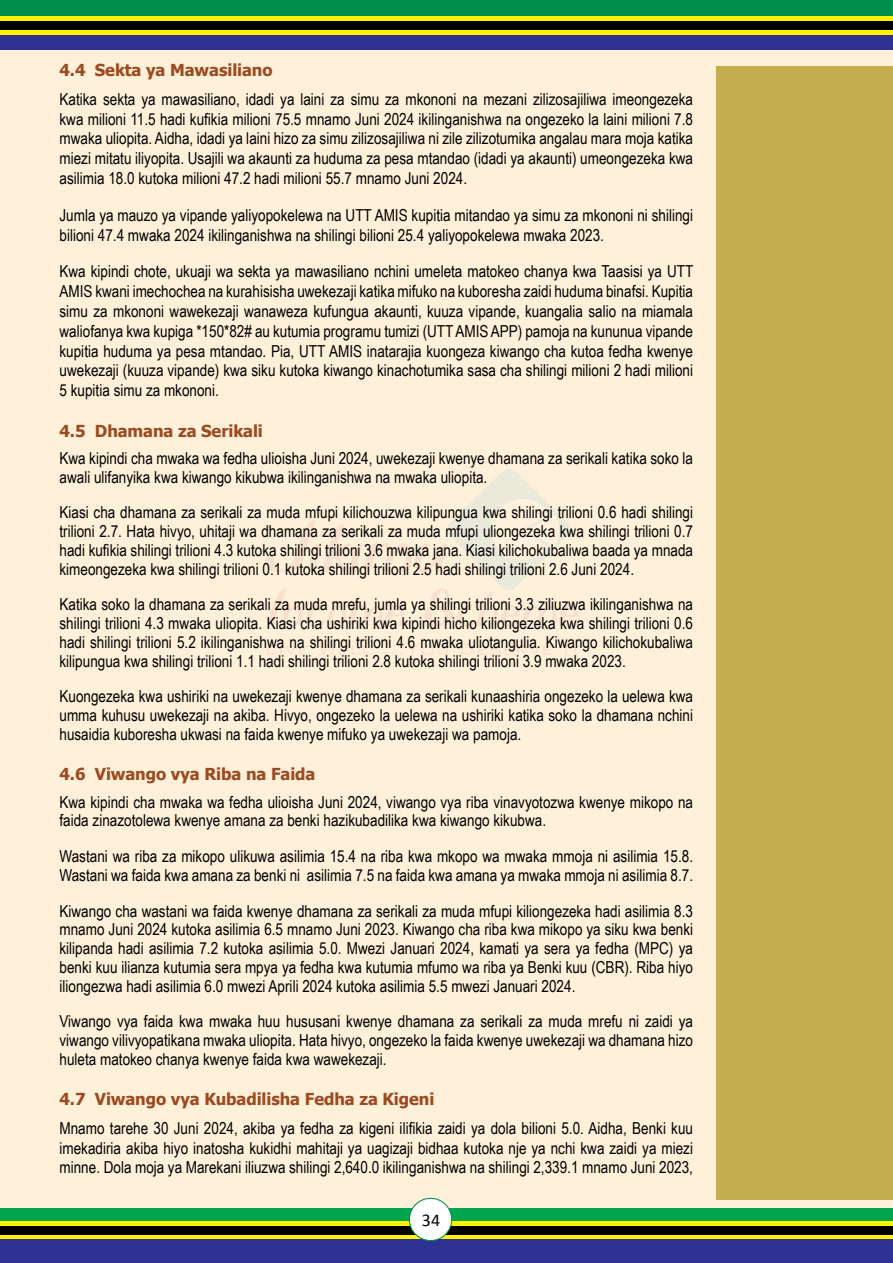
<style>
.page{position:relative;width:893px;height:1263px;background:#ffefd6}
.page>*{position:absolute;margin:0;border:0;box-sizing:border-box;transform-origin:0 0}
.t1{font:18px "Calibri";color:#000}
.t2{font:16.5px/18.8px "Arial Narrow";color:#000;text-align:justify}
.t3{font:700 16.5px "Tahoma";letter-spacing:-.005em;color:#9b4b22}
</style>
<div class="page">
<svg style="left:267px;top:644px;width:41px;height:11px"></svg>
<svg style="left:319px;top:644px;width:53px;height:11px"></svg>
<svg style="left:400px;top:644px;width:47px;height:11px"></svg>
<svg style="left:461px;top:644px;width:91px;height:11px"></svg>
<svg style="left:565px;top:643px;width:15px;height:12px"></svg>
<svg style="left:265px;top:469px;width:314px;height:157px"></svg>
<div style="left:0;top:0;width:893px;height:17px;background:#008f4c"></div>
<svg style="left:0;top:17px;width:893px;height:5px;background:#ccc000"></svg>
<div style="left:0;top:29px;width:893px;height:6px;background:#fff100"></div>
<div style="left:0;top:22px;width:893px;height:8px;background:#000"></div>
<div style="left:0;top:35px;width:893px;height:15px;background:#2e3092"></div>
<div style="left:0;top:1208px;width:893px;height:13px;background:#00a550"></div>
<div style="left:0;top:1221px;width:893px;height:6px;background:#fff100"></div>
<svg style="left:0;top:1234px;width:893px;height:5px;background:#cbc000"></svg>
<div style="left:0;top:1226px;width:893px;height:8px;background:#000"></div>
<div style="left:0;top:1239px;width:893px;height:24px;background:#2e3092"></div>
<div style="left:409px;top:1198px;width:43px;height:42px;background:#fff;border-radius:50%"></div>
<div style="left:409px;top:1198px;width:43px;height:43px;border:1px solid #008f4c;border-radius:50%"></div>
<div style="left:716px;top:66px;width:177px;height:1133px;background:#c4ac4f"></div>
<p class="t3" style="left:60px;top:59px;width:215px">4.4 Sekta ya Mawasiliano</p>
<p class="t2" style="left:60px;top:88px;width:635px;line-height:19.8px">Katika sekta ya mawasiliano, idadi ya laini za simu za mkononi na mezani zilizosajiliwa imeongezeka kwa milioni 11.5 hadi kufikia milioni 75.5 mnamo Juni 2024 ikilinganishwa na ongezeko la laini milioni 7.8 mwaka uliopita. Aidha, idadi ya laini hizo za simu zilizosajiliwa ni zile zilizotumika angalau mara moja katika miezi mitatu iliyopita. Usajili wa akaunti za huduma za pesa mtandao (idadi ya akaunti) umeongezeka kwa asilimia 18.0 kutoka milioni 47.2 hadi milioni 55.7 mnamo Juni 2024.</p>
<p class="t2" style="left:60px;top:204px;width:635px;line-height:19.8px">Jumla ya mauzo ya vipande yaliyopokelewa na UTT AMIS kupitia mitandao ya simu za mkononi ni shilingi bilioni 47.4 mwaka 2024 ikilinganishwa na shilingi bilioni 25.4 yaliyopokelewa mwaka 2023.</p>
<p class="t2" style="left:60px;top:261px;width:635px;line-height:19.8px">Kwa kipindi chote, ukuaji wa sekta ya mawasiliano nchini umeleta matokeo chanya kwa Taasisi ya UTT AMIS kwani imechochea na kurahisisha uwekezaji katika mifuko na kuboresha zaidi huduma binafsi. Kupitia simu za mkononi wawekezaji wanaweza kufungua akaunti, kuuza vipande, kuangalia salio na miamala waliofanya kwa kupiga *150*82# au kutumia programu tumizi (UTT AMIS APP) pamoja na kununua vipande kupitia huduma ya pesa mtandao. Pia, UTT AMIS inatarajia kuongeza kiwango cha kutoa fedha kwenye uwekezaji (kuuza vipande) kwa siku kutoka kiwango kinachotumika sasa cha shilingi milioni 2 hadi milioni 5 kupitia simu za mkononi.</p>
<p class="t3" style="left:60px;top:419px;width:205px">4.5 Dhamana za Serikali</p>
<p class="t2" style="left:60px;top:448px;width:635px">Kwa kipindi cha mwaka wa fedha ulioisha Juni 2024, uwekezaji kwenye dhamana za serikali katika soko la awali ulifanyika kwa kiwango kikubwa ikilinganishwa na mwaka uliopita.</p>
<p class="t2" style="left:60px;top:503px;width:635px">Kiasi cha dhamana za serikali za muda mfupi kilichouzwa kilipungua kwa shilingi trilioni 0.6 hadi shilingi trilioni 2.7. Hata hivyo, uhitaji wa dhamana za serikali za muda mfupi uliongezeka kwa shilingi trilioni 0.7 hadi kufikia shilingi trilioni 4.3 kutoka shilingi trilioni 3.6 mwaka jana. Kiasi kilichokubaliwa baada ya mnada kimeongezeka kwa shilingi trilioni 0.1 kutoka shilingi trilioni 2.5 hadi shilingi trilioni 2.6 Juni 2024.</p>
<p class="t2" style="left:60px;top:595px;width:635px">Katika soko la dhamana za serikali za muda mrefu, jumla ya shilingi trilioni 3.3 ziliuzwa ikilinganishwa na shilingi trilioni 4.3 mwaka uliopita. Kiasi cha ushiriki kwa kipindi hicho kiliongezeka kwa shilingi trilioni 0.6 hadi shilingi trilioni 5.2 ikilinganishwa na shilingi trilioni 4.6 mwaka uliotangulia. Kiwango kilichokubaliwa kilipungua kwa shilingi trilioni 1.1 hadi shilingi trilioni 2.8 kutoka shilingi trilioni 3.9 mwaka 2023.</p>
<p class="t2" style="left:60px;top:687px;width:635px">Kuongezeka kwa ushiriki na uwekezaji kwenye dhamana za serikali kunaashiria ongezeko la uelewa kwa umma kuhusu uwekezaji na akiba. Hivyo, ongezeko la uelewa na ushiriki katika soko la dhamana nchini husaidia kuboresha ukwasi na faida kwenye mifuko ya uwekezaji wa pamoja.</p>
<p class="t3" style="left:60px;top:763px;width:257px">4.6 Viwango vya Riba na Faida</p>
<p class="t2" style="left:60px;top:792px;width:635px">Kwa kipindi cha mwaka wa fedha ulioisha Juni 2024, viwango vya riba vinavyotozwa kwenye mikopo na faida zinazotolewa kwenye amana za benki hazikubadilika kwa kiwango kikubwa.</p>
<p class="t2" style="left:60px;top:846px;width:635px">Wastani wa riba za mikopo ulikuwa asilimia 15.4 na riba kwa mkopo wa mwaka mmoja ni asilimia 15.8.<br>Wastani wa faida kwa amana za benki ni asilimia 7.5 na faida kwa amana ya mwaka mmoja ni asilimia 8.7.</p>
<p class="t2" style="left:60px;top:901px;width:635px">Kiwango cha wastani wa faida kwenye dhamana za serikali za muda mfupi kiliongezeka hadi asilimia 8.3 mnamo Juni 2024 kutoka asilimia 6.5 mnamo Juni 2023. Kiwango cha riba kwa mikopo ya siku kwa benki kilipanda hadi asilimia 7.2 kutoka asilimia 5.0. Mwezi Januari 2024, kamati ya sera ya fedha (MPC) ya benki kuu ilianza kutumia sera mpya ya fedha kwa kutumia mfumo wa riba ya Benki kuu (CBR). Riba hiyo iliongezwa hadi asilimia 6.0 mwezi Aprili 2024 kutoka asilimia 5.5 mwezi Januari 2024.</p>
<p class="t2" style="left:60px;top:1012px;width:635px">Viwango vya faida kwa mwaka huu hususani kwenye dhamana za serikali za muda mrefu ni zaidi ya viwango vilivyopatikana mwaka uliopita. Hata hivyo, ongezeko la faida kwenye uwekezaji wa dhamana hizo huleta matokeo chanya kwenye faida kwa wawekezaji.</p>
<p class="t3" style="left:60px;top:1088px;width:376px">4.7 Viwango vya Kubadilisha Fedha za Kigeni</p>
<p class="t2" style="left:60px;top:1117px;width:635px;line-height:19.8px">Mnamo tarehe 30 Juni 2024, akiba ya fedha za kigeni ilifikia zaidi ya dola bilioni 5.0. Aidha, Benki kuu imekadiria akiba hiyo inatosha kukidhi mahitaji ya uagizaji bidhaa kutoka nje ya nchi kwa zaidi ya miezi minne. Dola moja ya Marekani iliuzwa shilingi 2,640.0 ikilinganishwa na shilingi 2,339.1 mnamo Juni 2023,</p>
<p class="t1" style="left:422px;top:1208px;width:20px">34</p>
</div>
